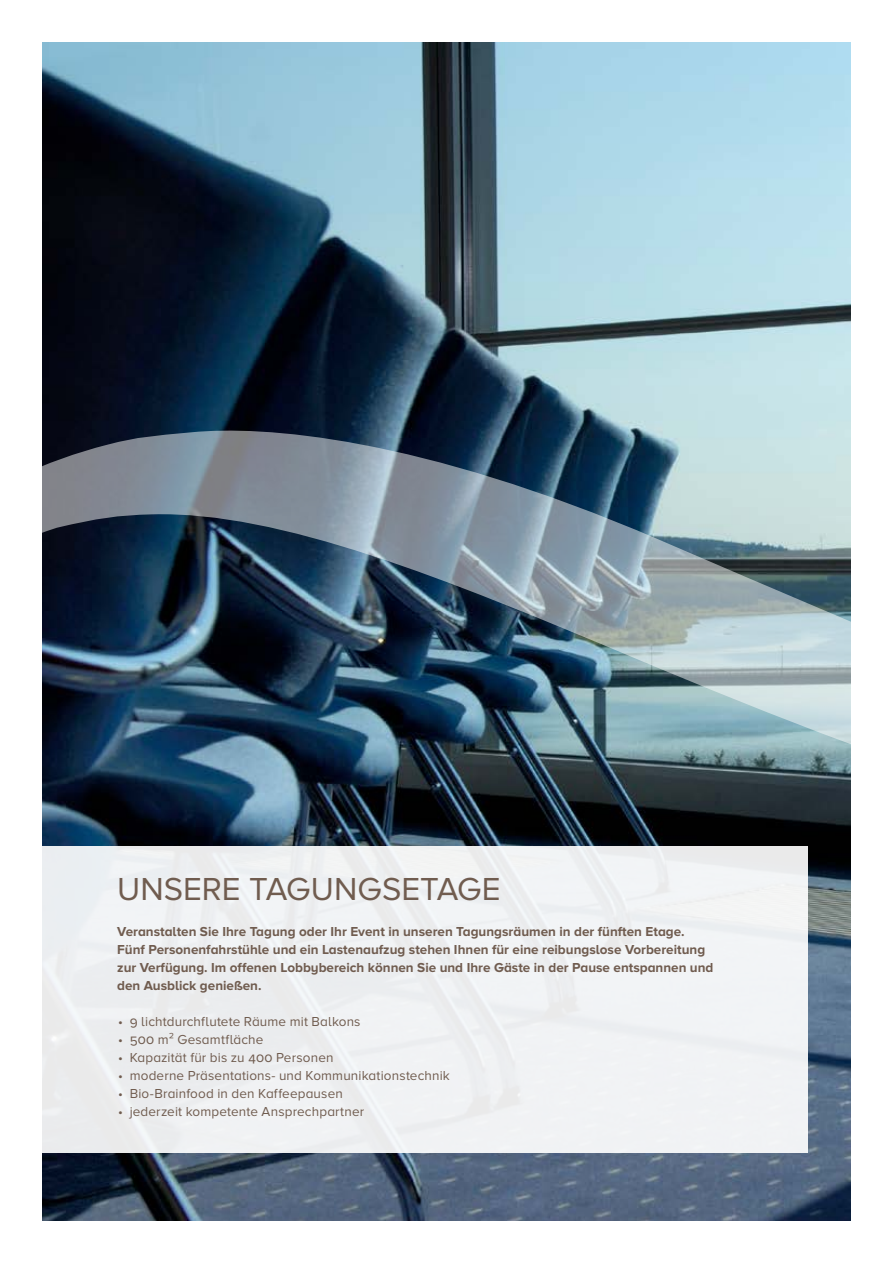
<style>
.page{position:relative;width:893px;height:1263px;background:#fff}
.page>*{position:absolute;margin:0;border:0;box-sizing:border-box;transform-origin:0 0}
.t1{font:33px "Proxima Nova A";color:#705c4f}
.t2{font:700 13.5px/18px "Proxima Nova A";color:#705c4f}
.t3{font:13.5px "Proxima Nova A";letter-spacing:.01em;color:#705c4f}
</style>
<div class="page">
<img style="left:43px;top:43px;width:807px;height:1177px">
<div style="left:15px;top:846px;width:793px;height:306px;background:#f1f2f4"></div>
<img style="left:15px;top:425px;width:836px;height:441px">
<h1 class="t1" style="left:117px;top:870px;width:385px">UNSERE TAGUNGSETAGE</h1>
<p class="t2" style="left:117px;top:923px;width:598px">Veranstalten Sie Ihre Tagung oder Ihr Event in unseren Tagungsräumen in der fünften Etage.<br>Fünf Personenfahrstühle und ein Lastenaufzug stehen Ihnen für eine reibungslose Vorbereitung zur Verfügung. Im offenen Lobbybereich können Sie und Ihre Gäste in der Pause entspannen und den Ausblick genießen.</p>
<p class="t3" style="left:118px;top:1014px;width:244px">• 9 lichtdurchflutete Räume mit Balkons</p>
<p class="t3" style="left:118px;top:1032px;width:147px">• 500 m² Gesamtfläche</p>
<p class="t3" style="left:118px;top:1050px;width:217px">• Kapazität für bis zu 400 Personen</p>
<p class="t3" style="left:118px;top:1068px;width:333px">• moderne Präsentations- und Kommunikationstechnik</p>
<p class="t3" style="left:118px;top:1086px;width:226px">• Bio-Brainfood in den Kaffeepausen</p>
<p class="t3" style="left:118px;top:1104px;width:248px">• jederzeit kompetente Ansprechpartner</p>
</div>
